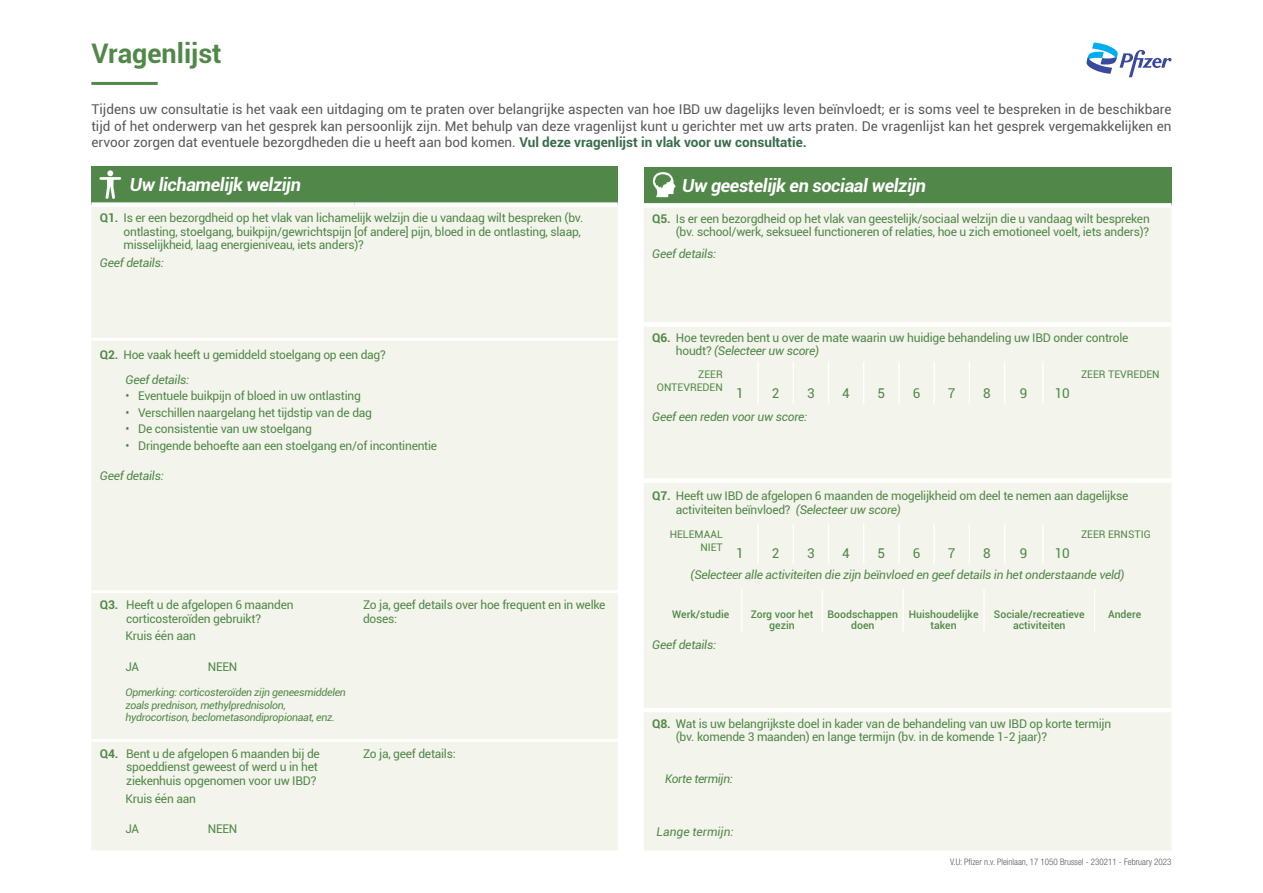
<style>
.page{position:relative;width:1263px;height:893px;background:#fff}
.page>*{position:absolute;margin:0;border:0;box-sizing:border-box;transform-origin:0 0}
.t1{font:700 27px "Roboto";color:#518849}
.t2{font:italic 700 18px "Roboto";letter-spacing:-.02em;color:#fff}
.t3{font:13.5px/16.5px "Roboto";color:#58595b;text-align:justify}
.t4{font:13.5px "Roboto";color:#518849}
.t5{font:12px/13.5px "Roboto";letter-spacing:-.02em;color:#518849}
.t6{font:italic 12px "Roboto";letter-spacing:-.02em;color:#518849}
.t7{font:italic 12px "Roboto";color:#518849}
.t8{font:italic 10.5px/12.6px "Roboto";letter-spacing:-.025em;color:#518849}
.t9{font:500 10.5px/11.2px "Roboto";color:#518849;text-align:center}
.t10{font:10.5px/13.5px "Roboto";color:#518849;text-align:right}
.t11{font:300 condensed 9px "Helvetica Neue LT Std";color:#58595b}
.s1{font-weight:700;color:#396c4a}
.s2{font-weight:700}
.s3{font-style:italic}
</style>
<div class="page">
<div style="left:91px;top:166px;width:527px;height:39px;background:#518849"></div>
<div style="left:91px;top:207px;width:527px;height:643px;background:#f3f4eb"></div>
<div style="left:91px;top:202px;width:264px;height:5px;background:#fff"></div>
<div style="left:355px;top:202px;width:263px;height:5px;background:#fff"></div>
<hr style="left:91px;top:338px;width:264px;height:3px;background:#fff">
<hr style="left:355px;top:338px;width:263px;height:3px;background:#fff">
<hr style="left:91px;top:590px;width:264px;height:3px;background:#fff">
<hr style="left:355px;top:590px;width:263px;height:3px;background:#fff">
<hr style="left:91px;top:739px;width:264px;height:3px;background:#fff">
<hr style="left:355px;top:739px;width:263px;height:3px;background:#fff">
<div style="left:644px;top:167px;width:527px;height:38px;background:#518849"></div>
<div style="left:644px;top:208px;width:527px;height:642px;background:#f3f4eb"></div>
<div style="left:644px;top:322px;width:527px;height:5px;background:#fff"></div>
<div style="left:644px;top:478px;width:527px;height:5px;background:#fff"></div>
<hr style="left:644px;top:708px;width:527px;height:4px;background:#fff">
<div style="left:644px;top:203px;width:527px;height:5px;background:#fff"></div>
<hr style="left:757px;top:361px;width:2px;height:43px;background:#fff">
<hr style="left:792px;top:361px;width:2px;height:43px;background:#fff">
<hr style="left:828px;top:361px;width:1px;height:43px;background:#fff">
<hr style="left:863px;top:361px;width:1px;height:43px;background:#fff">
<hr style="left:898px;top:361px;width:2px;height:43px;background:#fff">
<hr style="left:933px;top:361px;width:2px;height:43px;background:#fff">
<hr style="left:969px;top:361px;width:1px;height:43px;background:#fff">
<hr style="left:1004px;top:361px;width:1px;height:43px;background:#fff">
<hr style="left:1042px;top:361px;width:1px;height:43px;background:#fff">
<hr style="left:757px;top:524px;width:2px;height:39px;background:#fff">
<hr style="left:792px;top:524px;width:2px;height:39px;background:#fff">
<hr style="left:828px;top:524px;width:1px;height:39px;background:#fff">
<hr style="left:863px;top:524px;width:1px;height:39px;background:#fff">
<hr style="left:898px;top:524px;width:2px;height:39px;background:#fff">
<hr style="left:933px;top:524px;width:2px;height:39px;background:#fff">
<hr style="left:969px;top:524px;width:1px;height:39px;background:#fff">
<hr style="left:1004px;top:524px;width:1px;height:39px;background:#fff">
<hr style="left:1042px;top:524px;width:1px;height:39px;background:#fff">
<hr style="left:902px;top:589px;width:2px;height:21px;background:#fff">
<hr style="left:983px;top:589px;width:2px;height:21px;background:#fff">
<svg style="left:741px;top:589px;width:1px;height:43px"></svg>
<svg style="left:822px;top:589px;width:1px;height:43px"></svg>
<hr style="left:902px;top:610px;width:2px;height:22px;background:#fff">
<hr style="left:983px;top:610px;width:2px;height:22px;background:#fff">
<svg style="left:1094px;top:589px;width:1px;height:43px"></svg>
<hr style="left:91px;top:82px;width:67px;height:3px;background:#518849">
<svg style="left:653px;top:172px;width:23px;height:25px"></svg>
<svg style="left:99px;top:170px;width:22px;height:29px"></svg>
<svg style="left:1086px;top:43px;width:85px;height:34px"></svg>
<h1 class="t1" style="left:91px;top:34px;width:132px">Vragenlijst</h1>
<p class="t3" style="left:91px;top:101px;width:1082px">Tijdens uw consultatie is het vaak een uitdaging om te praten over belangrijke aspecten van hoe IBD uw dagelijks leven beïnvloedt; er is soms veel te bespreken in de beschikbare tijd of het onderwerp van het gesprek kan persoonlijk zijn. Met behulp van deze vragenlijst kunt u gerichter met uw arts praten. De vragenlijst kan het gesprek vergemakkelijken en ervoor zorgen dat eventuele bezorgdheden die u heeft aan bod komen. <span class="s1">Vul deze vragenlijst in vlak voor uw consultatie.</span></p>
<h2 class="t2" style="left:130px;top:172px;width:173px">Uw lichamelijk welzijn</h2>
<p class="t5" style="left:124px;top:211px;width:461px;text-indent:-24px"><span class="s2">Q1.</span> Is er een bezorgdheid op het vlak van lichamelijk welzijn die u vandaag wilt bespreken (bv. ontlasting, stoelgang, buikpijn/gewrichtspijn [of andere] pijn, bloed in de ontlasting, slaap, misselijkheid, laag energieniveau, iets anders)?</p>
<p class="t6" style="left:100px;top:254px;width:65px">Geef details:</p>
<p class="t5" style="left:125px;top:341px;width:262px;line-height:25px;text-indent:-26px"><span class="s2">Q2.</span> Hoe vaak heeft u gemiddeld stoelgang op een dag?<br><span class="s3">Geef details:</span></p>
<p class="t5" style="left:125px;top:389px;width:237px">• Eventuele buikpijn of bloed in uw ontlasting</p>
<p class="t5" style="left:125px;top:405px;width:248px">• Verschillen naargelang het tijdstip van de dag</p>
<p class="t5" style="left:125px;top:422px;width:188px">• De consistentie van uw stoelgang</p>
<p class="t5" style="left:125px;top:438px;width:313px">• Dringende behoefte aan een stoelgang en/of incontinentie</p>
<p class="t6" style="left:100px;top:467px;width:65px">Geef details:</p>
<p class="t5" style="left:100px;top:598px;width:195px;text-align:center"><span class="s2">Q3.</span> Heeft u de afgelopen 6 maanden corticosteroïden gebruikt?</p>
<p class="t5" style="left:125px;top:629px;width:72px">Kruis één aan</p>
<p class="t5" style="left:125px;top:659px;width:15px">JA</p>
<p class="t5" style="left:208px;top:659px;width:31px">NEEN</p>
<p class="t8" style="left:125px;top:686px;width:222px">Opmerking: corticosteroïden zijn geneesmiddelen zoals prednison, methylprednisolon, hydrocortison, beclometasondipropionaat, enz.</p>
<p class="t5" style="left:126px;top:746px;width:195px;text-indent:-26px"><span class="s2">Q4.</span> Bent u de afgelopen 6 maanden bij de spoeddienst geweest of werd u in het ziekenhuis opgenomen voor uw IBD?</p>
<p class="t5" style="left:125px;top:791px;width:72px">Kruis één aan</p>
<p class="t5" style="left:125px;top:822px;width:15px">JA</p>
<p class="t5" style="left:208px;top:822px;width:31px">NEEN</p>
<p class="t5" style="left:363px;top:598px;width:244px">Zo ja, geef details over hoe frequent en in welke doses:</p>
<p class="t5" style="left:363px;top:746px;width:94px">Zo ja, geef details:</p>
<h2 class="t2" style="left:682px;top:173px;width:245px">Uw geestelijk en sociaal welzijn</h2>
<p class="t5" style="left:652px;top:211px;width:499px;text-align:right"><span class="s2">Q5.</span> Is er een bezorgdheid op het vlak van geestelijk/sociaal welzijn die u vandaag wilt bespreken (bv. school/werk, seksueel functioneren of relaties, hoe u zich emotioneel voelt, iets anders)?</p>
<p class="t6" style="left:652px;top:246px;width:65px">Geef details:</p>
<p class="t5" style="left:676px;top:330px;width:454px;text-indent:-24px"><span class="s2">Q6.</span> Hoe tevreden bent u over de mate waarin uw huidige behandeling uw IBD onder controle houdt? <span class="s3">(Selecteer uw score)</span></p>
<p class="t10" style="left:657px;top:367px;width:67px">ZEER<br>ONTEVREDEN</p>
<p class="t4" style="left:736px;top:384px;width:9px">1</p>
<p class="t4" style="left:772px;top:384px;width:9px">2</p>
<p class="t4" style="left:807px;top:384px;width:9px">3</p>
<p class="t4" style="left:842px;top:384px;width:9px">4</p>
<p class="t4" style="left:877px;top:384px;width:9px">5</p>
<p class="t4" style="left:913px;top:384px;width:9px">6</p>
<p class="t4" style="left:948px;top:384px;width:9px">7</p>
<p class="t4" style="left:983px;top:384px;width:9px">8</p>
<p class="t4" style="left:1020px;top:384px;width:9px">9</p>
<p class="t4" style="left:1055px;top:384px;width:17px">10</p>
<p class="t10" style="left:1081px;top:367px;width:80px">ZEER TEVREDEN</p>
<p class="t6" style="left:652px;top:409px;width:156px">Geef een reden voor uw score:</p>
<p class="t5" style="left:676px;top:489px;width:454px;text-indent:-24px"><span class="s2">Q7.</span> Heeft uw IBD de afgelopen 6 maanden de mogelijkheid om deel te nemen aan dagelijkse activiteiten beïnvloed? <span class="s3">(Selecteer uw score)</span></p>
<p class="t10" style="left:670px;top:527px;width:55px">HELEMAAL<br>NIET</p>
<p class="t4" style="left:736px;top:543px;width:9px">1</p>
<p class="t4" style="left:772px;top:543px;width:9px">2</p>
<p class="t4" style="left:807px;top:543px;width:9px">3</p>
<p class="t4" style="left:842px;top:543px;width:9px">4</p>
<p class="t4" style="left:877px;top:543px;width:9px">5</p>
<p class="t4" style="left:913px;top:543px;width:9px">6</p>
<p class="t4" style="left:948px;top:543px;width:9px">7</p>
<p class="t4" style="left:983px;top:543px;width:9px">8</p>
<p class="t4" style="left:1020px;top:543px;width:9px">9</p>
<p class="t4" style="left:1055px;top:543px;width:17px">10</p>
<p class="t10" style="left:1081px;top:527px;width:71px">ZEER ERNSTIG</p>
<p class="t6" style="left:691px;top:566px;width:435px">(Selecteer alle activiteiten die zijn beïnvloed en geef details in het onderstaande veld)</p>
<p class="t9" style="left:672px;top:608px;width:59px">Werk/studie</p>
<p class="t9" style="left:751px;top:608px;width:64px">Zorg voor het gezin</p>
<p class="t9" style="left:827px;top:608px;width:72px">Boodschappen doen</p>
<p class="t9" style="left:909px;top:608px;width:71px">Huishoudelijke taken</p>
<p class="t9" style="left:994px;top:608px;width:92px">Sociale/recreatieve activiteiten</p>
<p class="t9" style="left:1108px;top:608px;width:34px">Andere</p>
<p class="t6" style="left:652px;top:636px;width:65px">Geef details:</p>
<p class="t5" style="left:676px;top:716px;width:437px;text-indent:-24px"><span class="s2">Q8.</span> Wat is uw belangrijkste doel in kader van de behandeling van uw IBD op korte termijn (bv. komende 3 maanden) en lange termijn (bv. in de komende 1-2 jaar)?</p>
<p class="t6" style="left:665px;top:770px;width:69px">Korte termijn:</p>
<p class="t7" style="left:656px;top:823px;width:78px">Lange termijn:</p>
<p class="t11" style="left:950px;top:857px;width:223px">V.U: Pfizer n.v. Pleinlaan, 17 1050 Brussel - 230211 - February 2023</p>
</div>
